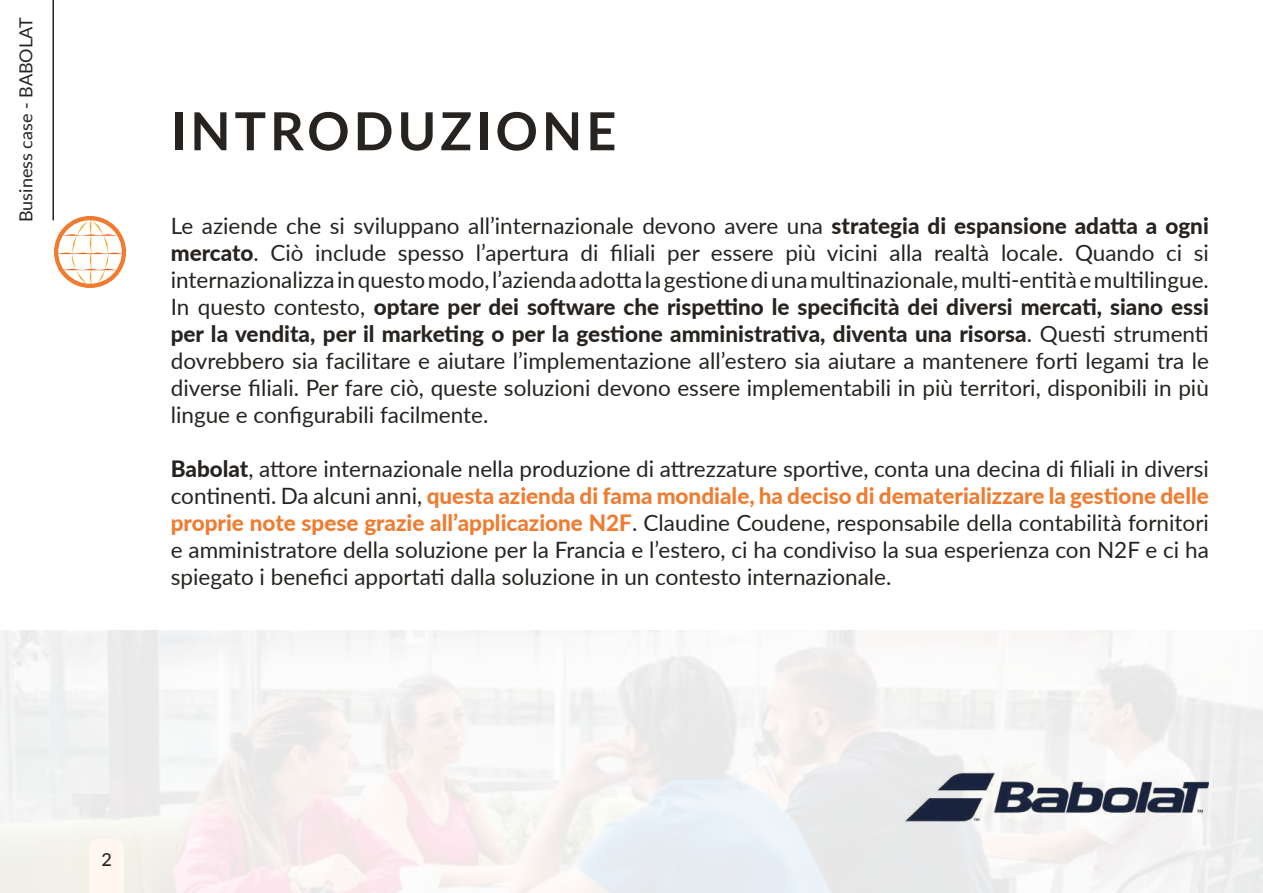
<style>
.page{position:relative;width:1263px;height:893px;background:#fff}
.page>*{position:absolute;margin:0;border:0;box-sizing:border-box;transform-origin:0 0}
.t1{font:700 52.5px "Lato";letter-spacing:.075em;color:#262320}
.t2{font:22.5px/27px "Lato";color:#262320;text-align:justify}
.t3{font:18px "Lato";color:#262320}
.t4{font:500 18px "Lato";color:#262320}
.s1{font-weight:800}
.s2{font-weight:800;color:#ef7c31}
</style>
<div class="page">
<hr style="left:53px;top:0;width:1px;height:220px;background:#262320">
<div style="left:89px;top:839px;width:35px;height:54px;background:#fff7f0"></div>
<svg style="left:54px;top:216px;width:72px;height:72px"></svg>
<img style="left:904px;top:752px;width:305px;height:87px">
<p class="t3" style="left:13px;top:222px;width:206px;rotate:-90deg">Business case - BABOLAT</p>
<h1 class="t1" style="left:171px;top:93px;width:447px">INTRODUZIONE</h1>
<p class="t2" style="left:171px;top:211px;width:1040px">Le aziende che si sviluppano all’internazionale devono avere una <span class="s1">strategia di espansione adatta a ogni mercato</span>. Ciò include spesso l’apertura di filiali per essere più vicini alla realtà locale. Quando ci si internazionalizza in questo modo, l’azienda adotta la gestione di una multinazionale, multi-entità e multilingue.<br>In questo contesto, <span class="s1">optare per dei software che rispettino le specificità dei diversi mercati, siano essi per la vendita, per il marketing o per la gestione amministrativa, diventa una risorsa</span>. Questi strumenti dovrebbero sia facilitare e aiutare l’implementazione all’estero sia aiutare a mantenere forti legami tra le diverse filiali. Per fare ciò, queste soluzioni devono essere implementabili in più territori, disponibili in più lingue e configurabili facilmente.</p>
<p class="t2" style="left:171px;top:454px;width:1040px"><span class="s1">Babolat</span>, attore internazionale nella produzione di attrezzature sportive, conta una decina di filiali in diversi continenti. Da alcuni anni, <span class="s2">questa azienda di fama mondiale, ha deciso di dematerializzare la gestione delle proprie note spese grazie all’applicazione N2F</span>. Claudine Coudene, responsabile della contabilità fornitori e amministratore della soluzione per la Francia e l’estero, ci ha condiviso la sua esperienza con N2F e ci ha spiegato i benefici apportati dalla soluzione in un contesto internazionale.</p>
<p class="t4" style="left:101px;top:847px;width:12px">2</p>
</div>
